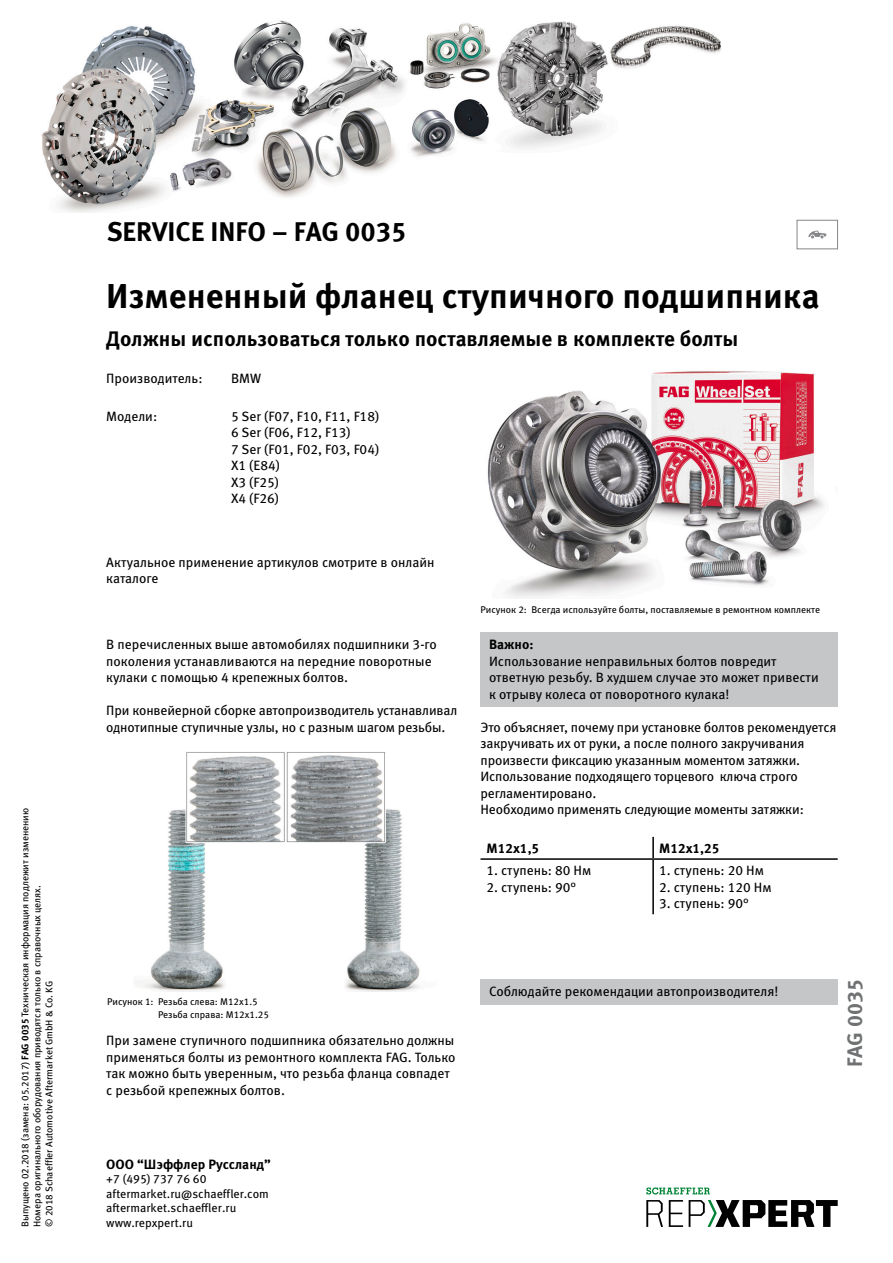
<style>
.page{position:relative;width:893px;height:1263px;background:#fff}
.page>*{position:absolute;margin:0;border:0;box-sizing:border-box;transform-origin:0 0}
.t1{font:700 34.5px "Meta Pro";color:#000}
.t2{font:700 27px "Meta Pro";color:#000}
.t3{font:700 21px "Meta Pro";color:#000}
.t4{font:700 21px "Meta Pro";color:#6f7172}
.t5{font:13.5px/16.5px "Meta Pro";color:#000}
.t6{font:700 13.5px "Meta Pro";color:#000}
.t7{font:12px/14.4px "Meta Pro";color:#000}
.t8{font:9.75px/12px "Meta Pro";color:#000}
.s1{font-weight:700}
</style>
<div class="page">
<img style="left:487px;top:371px;width:337px;height:227px">
<img style="left:138px;top:752px;width:282px;height:240px">
<div style="left:480px;top:633px;width:358px;height:24px;background:#c5c6c7"></div>
<div style="left:480px;top:647px;width:358px;height:59px;background:#c5c6c7"></div>
<hr style="left:652px;top:837px;width:2px;height:21px;background:#000">
<hr style="left:480px;top:858px;width:173px;height:2px;background:#000">
<hr style="left:653px;top:858px;width:185px;height:2px;background:#000">
<hr style="left:652px;top:860px;width:2px;height:54px;background:#000">
<div style="left:480px;top:980px;width:358px;height:25px;background:#c5c6c7"></div>
<div style="left:797px;top:220px;width:41px;height:29px;border:1px solid #868789"></div>
<svg style="left:808px;top:231px;width:18px;height:7px"></svg>
<img style="left:42px;top:20px;width:679px;height:193px">
<svg style="left:646px;top:1200px;width:17px;height:27px"></svg>
<svg style="left:669px;top:1200px;width:14px;height:27px"></svg>
<svg style="left:689px;top:1200px;width:149px;height:27px"></svg>
<svg style="left:646px;top:1187px;width:64px;height:7px"></svg>
<p class="t8" style="left:19px;top:1227px;width:421px;rotate:-90deg">Выпущено 02.2018 (замена: 05.2017) <span class="s1">FAG 0035</span> Техническая информация подлежит изменению<br>Номера оригинального оборудования приводятся только в справочных целях.<br>© 2018 Schaeffler Automotive Aftermarket GmbH &amp; Co. KG</p>
<h2 class="t2" style="left:107px;top:210px;width:301px">SERVICE INFO – FAG 0035</h2>
<h1 class="t1" style="left:106px;top:269px;width:715px">Измененный фланец ступичного подшипника</h1>
<h3 class="t3" style="left:106px;top:323px;width:633px">Должны использоваться только поставляемые в комплекте болты</h3>
<p class="t5" style="left:106px;top:369px;width:98px">Производитель:</p>
<p class="t5" style="left:231px;top:369px;width:32px">BMW</p>
<p class="t5" style="left:106px;top:407px;width:52px">Модели:</p>
<p class="t5" style="left:231px;top:407px;width:150px">5 Ser (F07, F10, F11, F18)<br>6 Ser (F06, F12, F13)<br>7 Ser (F01, F02, F03, F04)<br>X1 (E84)<br>X3 (F25)<br>X4 (F26)</p>
<p class="t5" style="left:106px;top:553px;width:330px">Актуальное применение артикулов смотрите в онлайн каталоге</p>
<p class="t5" style="left:106px;top:635px;width:332px">В перечисленных выше автомобилях подшипники 3-го поколения устанавливаются на передние поворотные кулаки с помощью 4 крепежных болтов.</p>
<p class="t5" style="left:106px;top:701px;width:352px">При конвейерной сборке автопроизводитель устанавливал однотипные ступичные узлы, но с разным шагом резьбы.</p>
<p class="t8" style="left:480px;top:603px;width:341px">Рисунок 2: Всегда используйте болты, поставляемые в ремонтном комплекте</p>
<p class="t6" style="left:489px;top:634px;width:46px">Важно:</p>
<p class="t5" style="left:489px;top:652px;width:331px">Использование неправильных болтов повредит ответную резьбу. В худшем случае это может привести к отрыву колеса от поворотного кулака!</p>
<p class="t5" style="left:480px;top:718px;width:358px">Это объясняет, почему при установке болтов рекомендуется закручивать их от руки, а после полного закручивания произвести фиксацию указанным моментом затяжки.<br>Использование подходящего торцевого ключа строго регламентировано.<br>Необходимо применять следующие моменты затяжки:</p>
<p class="t6" style="left:486px;top:838px;width:54px">M12x1,5</p>
<p class="t6" style="left:659px;top:838px;width:62px">M12x1,25</p>
<p class="t5" style="left:486px;top:861px;width:106px">1. ступень: 80 Нм</p>
<p class="t5" style="left:486px;top:878px;width:91px">2. ступень: 90°</p>
<p class="t5" style="left:659px;top:861px;width:106px">1. ступень: 20 Нм</p>
<p class="t5" style="left:659px;top:878px;width:114px">2. ступень: 120 Нм</p>
<p class="t5" style="left:659px;top:894px;width:91px">3. ступень: 90°</p>
<p class="t8" style="left:158px;top:995px;width:113px;line-height:12.8px;text-indent:-51px">Рисунок 1: Резьба слева: M12x1.5<br>Резьба справа: M12x1.25</p>
<p class="t5" style="left:106px;top:1031px;width:351px">При замене ступичного подшипника обязательно должны применяться болты из ремонтного комплекта FAG. Только так можно быть уверенным, что резьба фланца совпадет с резьбой крепежных болтов.</p>
<p class="t6" style="left:106px;top:1154px;width:166px">ООО “Шэффлер Руссланд”</p>
<p class="t7" style="left:106px;top:1171px;width:164px">+7 (495) 737 76 60 aftermarket.ru@schaeffler.com aftermarket.schaeffler.ru www.repxpert.ru</p>
<p class="t5" style="left:489px;top:982px;width:291px">Соблюдайте рекомендации автопроизводителя!</p>
<h3 class="t4" style="left:838px;top:1067px;width:89px;rotate:-90deg">FAG 0035</h3>
</div>
